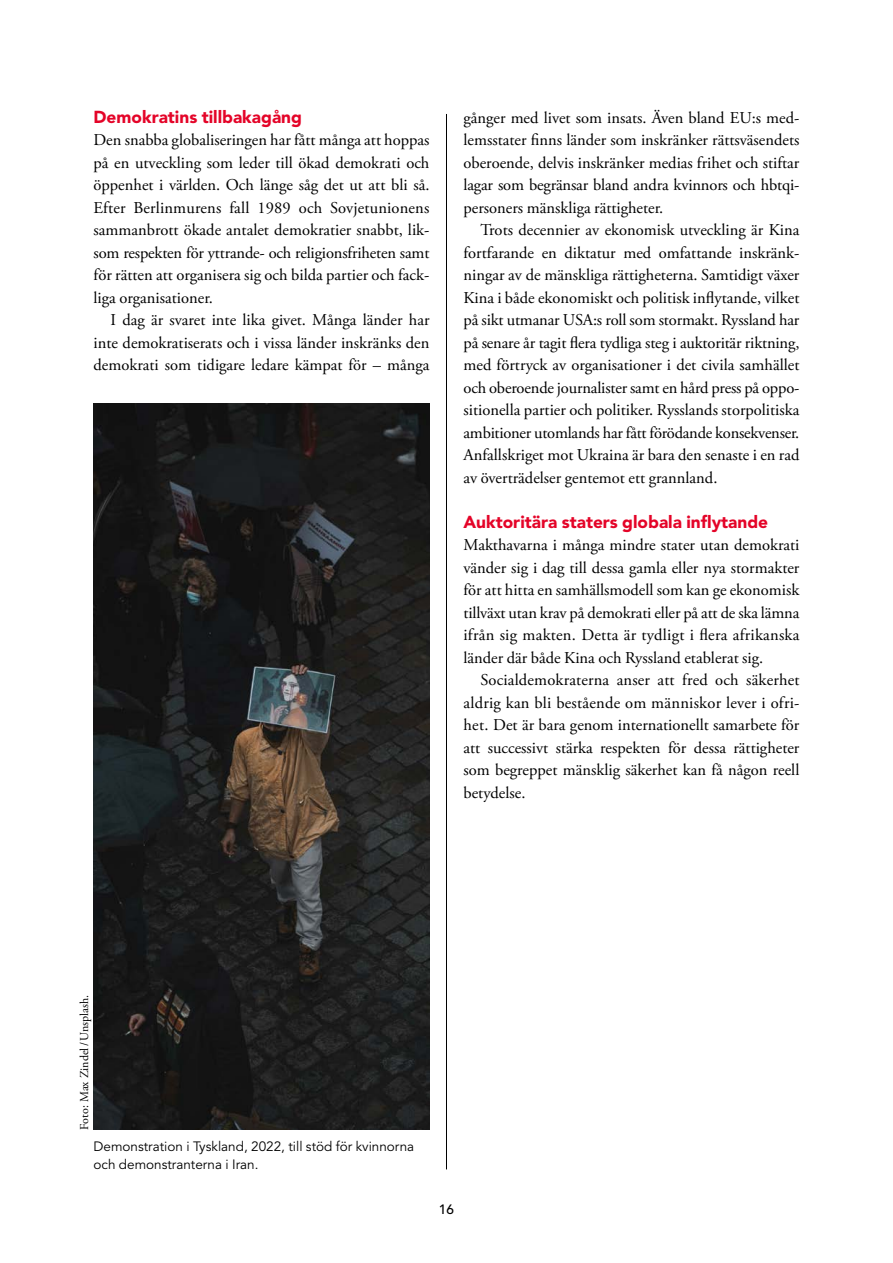
<style>
.page{position:relative;width:893px;height:1263px;background:#fff}
.page>*{position:absolute;margin:0;border:0;box-sizing:border-box;transform-origin:0 0}
.Mellanrubrik_Av_RED_11_5_15_pt{font:900 17.25px "Avenir LT Pro";color:#e40428}
.Bröd_11_15{font:16.5px/22.5px "Adobe Garamond Pro";color:#000;text-align:justify}
.Bildtext_9_12{font:13.5px/18px "Avenir LT Pro";color:#000}
.t1{font:500 13.5px "Avenir LT Pro";color:#000}
.t2{font:12px "Adobe Garamond Pro";color:#000}
</style>
<div class="page">
<hr style="left:446px;top:114px;width:1px;height:1055px;background:#000">
<img style="left:94px;top:404px;width:335px;height:726px">
<p class="Mellanrubrik_Av_RED_11_5_15_pt" style="left:94px;top:106px;width:210px">Demokratins tillbakagång</p>
<p class="Bröd_11_15" style="left:94px;top:129px;width:337px">Den snabba globaliseringen har fått många att hoppas på en utveckling som leder till ökad demokrati och öppenhet i världen. Och länge såg det ut att bli så.<br>Efter Berlinmurens fall 1989 och Sovjetunionens sammanbrott ökade antalet demokratier snabbt, lik&shy;som respekten för yttrande- och religionsfriheten samt för rätten att organisera sig och bilda partier och fack&shy;liga organisationer.</p>
<p class="Bröd_11_15" style="left:94px;top:309px;width:337px;text-indent:17px">I dag är svaret inte lika givet. Många länder har inte demokratiserats och i vissa länder inskränks den demokrati som tidigare ledare kämpat för – många</p>
<p class="Bröd_11_15" style="left:463px;top:107px;width:337px;text-align:left">gånger med livet som insats. Även bland EU:s med&shy;lemsstater finns länder som inskränker rättsväsendets oberoende, delvis inskränker medias frihet och stiftar lagar som begränsar bland andra kvinnors och hbtqi-- personers mänskliga rättigheter.</p>
<p class="Bröd_11_15" style="left:463px;top:219px;width:337px;text-indent:17px">Trots decennier av ekonomisk utveckling är Kina fortfarande en diktatur med omfattande inskränk&shy;ningar av de mänskliga rättigheterna. Samtidigt växer Kina i både ekonomiskt och politisk inflytande, vilket på sikt utmanar USA:s roll som stormakt. Ryssland har på senare år tagit flera tydliga steg i auktoritär riktning, med förtryck av organisationer i det civila samhället och oberoende journalister samt en hård press på oppo&shy;sitionella partier och politiker. Rysslands storpolitiska ambitioner utomlands har fått förödande konsekvenser.<br>Anfallskriget mot Ukraina är bara den senaste i en rad av överträdelser gentemot ett grannland.</p>
<p class="Mellanrubrik_Av_RED_11_5_15_pt" style="left:463px;top:511px;width:306px">Auktoritära staters globala inflytande</p>
<p class="Bröd_11_15" style="left:463px;top:534px;width:337px">Makthavarna i många mindre stater utan demokrati vänder sig i dag till dessa gamla eller nya stormakter för att hitta en samhällsmodell som kan ge ekonomisk tillväxt utan krav på demokrati eller på att de ska lämna ifrån sig makten. Detta är tydligt i flera afrikanska länder där både Kina och Ryssland etablerat sig.</p>
<p class="Bröd_11_15" style="left:463px;top:669px;width:337px;text-indent:17px">Socialdemokraterna anser att fred och säkerhet aldrig kan bli bestående om människor lever i ofri&shy;het. Det är bara genom internationellt samarbete för att successivt stärka respekten för dessa rättigheter som begreppet mänsklig säkerhet kan få någon reell betydelse.</p>
<p class="t2" style="left:77px;top:1129px;width:136px;rotate:-90deg">Foto: Max Zindel/Unsplash.</p>
<p class="Bildtext_9_12" style="left:94px;top:1138px;width:322px">Demonstration i Tyskland, 2022, till stöd för kvinnorna och demonstranterna i Iran.</p>
<p class="t1" style="left:439px;top:1201px;width:17px">16</p>
</div>
